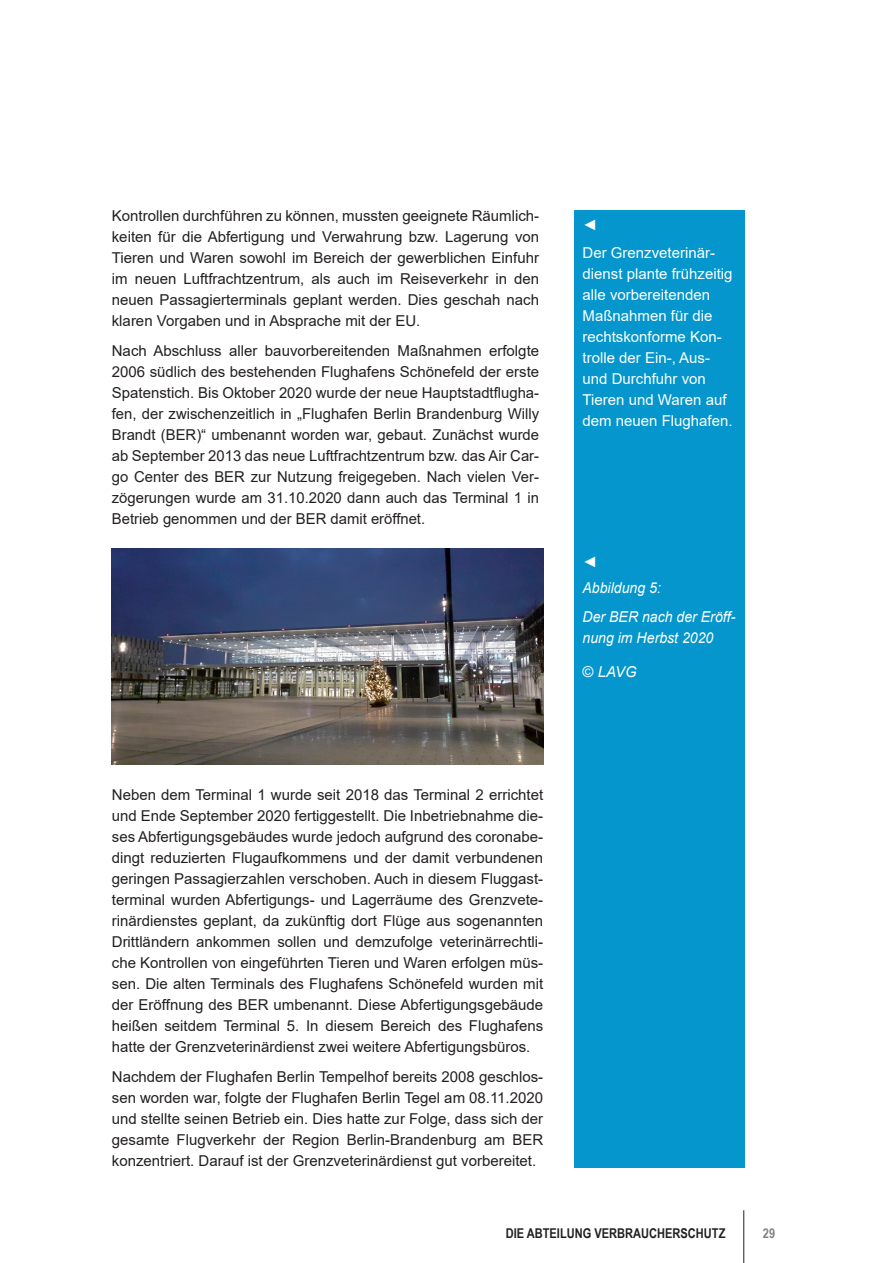
<style>
.page{position:relative;width:893px;height:1263px;background:#fff}
.page>*{position:absolute;margin:0;border:0;box-sizing:border-box;transform-origin:0 0}
.t1{font:15px/21px "Arial";color:#231f20;text-align:justify}
.t2{font:15px/21px "Arial";color:#fff}
.t3{font:italic 15px/21px "Arial";color:#fff;scale:.94 1}
.t4{font:italic 15px/25.2px "Arial";color:#fff}
.t5{font:700 13.5px "Arial Narrow";color:#231f20}
.t6{font:700 13.5px "Arial Narrow";color:#808285}
.s1{font-style:normal}
</style>
<div class="page">
<hr style="left:743px;top:1210px;width:1px;height:53px;background:#231f20">
<div style="left:574px;top:210px;width:170px;height:958px;background:#0496cd"></div>
<img style="left:112px;top:549px;width:431px;height:215px">
<p class="t1" style="left:112px;top:206px;width:429px">Kontrollen durchführen zu können, mussten geeignete Räumlich&shy;keiten für die Abfertigung und Verwahrung bzw. Lagerung von Tieren und Waren sowohl im Bereich der gewerblichen Einfuhr im neuen Luftfrachtzentrum, als auch im Reiseverkehr in den neuen Passagierterminals geplant werden. Dies geschah nach klaren Vorgaben und in Absprache mit der EU.</p>
<p class="t1" style="left:112px;top:340px;width:429px">Nach Abschluss aller bauvorbereitenden Maßnahmen erfolgte 2006 südlich des bestehenden Flughafens Schönefeld der erste Spatenstich. Bis Oktober 2020 wurde der neue Hauptstadtflugha&shy;fen, der zwischenzeitlich in „Flughafen Berlin Brandenburg Willy Brandt (BER)“ umbenannt worden war, gebaut. Zunächst wurde ab September 2013 das neue Luftfrachtzentrum bzw. das Air Car&shy;go Center des BER zur Nutzung freigegeben. Nach vielen Ver&shy;zögerungen wurde am 31.10.2020 dann auch das Terminal 1 in Betrieb genommen und der BER damit eröffnet.</p>
<p class="t4" style="left:583px;top:212px;width:16px">◄</p>
<p class="t2" style="left:583px;top:242px;width:152px">Der Grenzveterinär&shy;dienst plante frühzeitig alle vorbereitenden<br>Maßnahmen für die rechtskonforme Kon&shy;trolle der Ein-, Aus&shy;und Durchfuhr von<br>Tieren und Waren auf dem neuen Flughafen.</p>
<p class="t4" style="left:583px;top:550px;width:80px">◄<br>Abbildung 5:</p>
<p class="t3" style="left:583px;top:606px;width:164px">Der BER nach der Eröff&shy;nung im Herbst 2020</p>
<p class="t4" style="left:583px;top:659px;width:56px"><span class="s1">©</span> LAVG</p>
<p class="t1" style="left:112px;top:784px;width:433px">Neben dem Terminal 1 wurde seit 2018 das Terminal 2 errichtet und Ende September 2020 fertiggestellt. Die Inbetriebnahme die&shy;ses Abfertigungsgebäudes wurde jedoch aufgrund des coronabe&shy;dingt reduzierten Flugaufkommens und der damit verbundenen geringen Passagierzahlen verschoben. Auch in diesem Fluggast&shy;terminal wurden Abfertigungs- und Lagerräume des Grenzvete&shy;rinärdienstes geplant, da zukünftig dort Flüge aus sogenannten Drittländern ankommen sollen und demzufolge veterinärrechtli&shy;che Kontrollen von eingeführten Tieren und Waren erfolgen müs&shy;sen. Die alten Terminals des Flughafens Schönefeld wurden mit der Eröffnung des BER umbenannt. Diese Abfertigungsgebäude heißen seitdem Terminal 5. In diesem Bereich des Flughafens hatte der Grenzveterinärdienst zwei weitere Abfertigungsbüros.</p>
<p class="t1" style="left:112px;top:1066px;width:433px">Nachdem der Flughafen Berlin Tempelhof bereits 2008 geschlos&shy;sen worden war, folgte der Flughafen Berlin Tegel am 08.11.2020 und stellte seinen Betrieb ein. Dies hatte zur Folge, dass sich der gesamte Flugverkehr der Region Berlin-Brandenburg am BER konzentriert. Darauf ist der Grenzveterinärdienst gut vorbereitet.</p>
<p class="t5" style="left:506px;top:1223px;width:221px">DIE ABTEILUNG VERBRAUCHERSCHUTZ</p>
<p class="t6" style="left:763px;top:1223px;width:14px">29</p>
</div>
